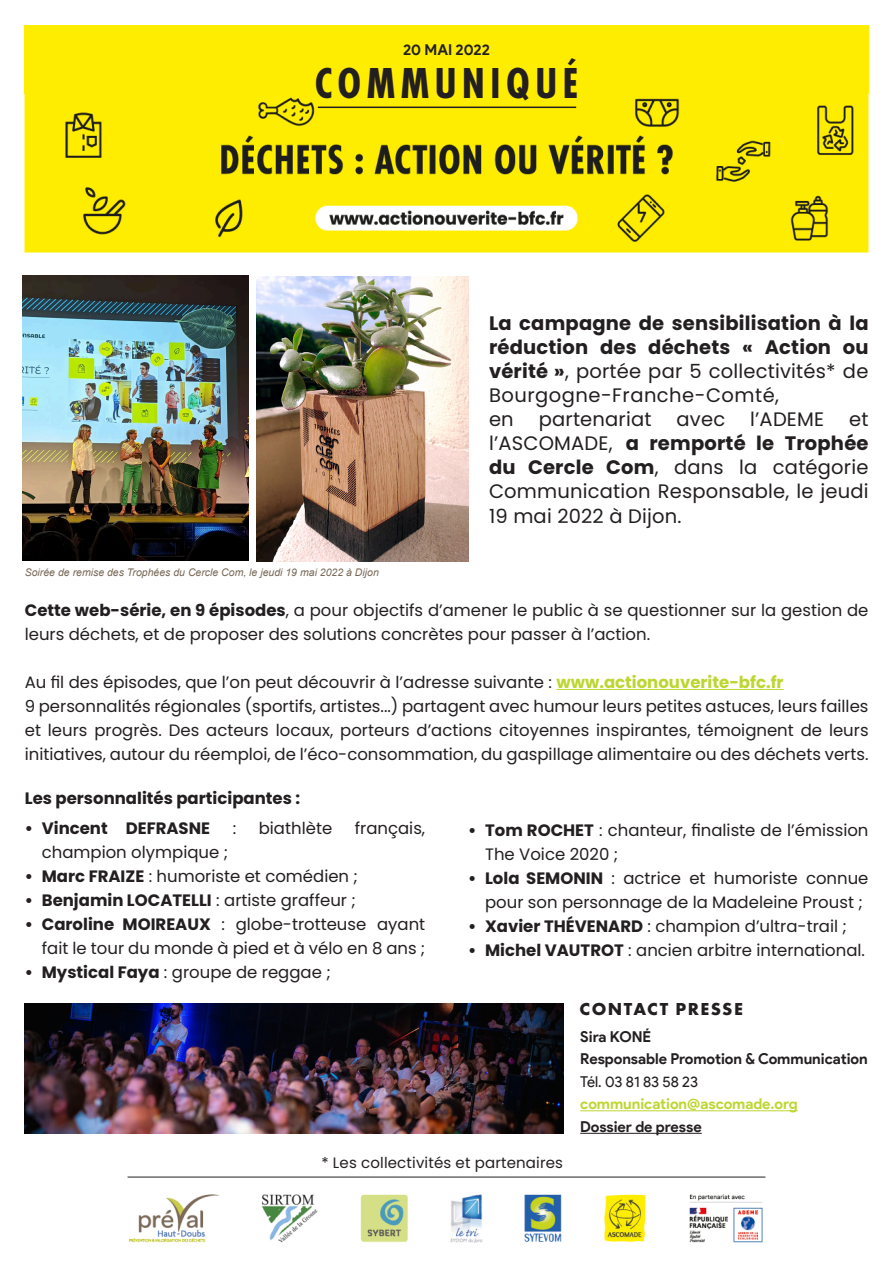
<style>
.page{position:relative;width:893px;height:1263px;background:#fff}
.page>*{position:absolute;margin:0;border:0;box-sizing:border-box;transform-origin:0 0}
.t1{font:700 45px "Futura PT Cond";letter-spacing:.11em;color:#231f20}
.t2{font:19.5px/24px "Poppins";letter-spacing:.01em;color:#231f20;text-align:justify}
.t3{font:700 19.5px/24px "Poppins";letter-spacing:.01em;color:#231f20;text-align:justify}
.t4{font:700 18px "Futura PT";letter-spacing:.085em;color:#231f20}
.t5{font:16.5px/24px "Poppins";color:#231f20}
.t6{font:700 16.5px "Poppins";color:#231f20}
.t7{font:700 15px "Product Sans";letter-spacing:-.005em;color:#231f20}
.t8{font:15px "Poppins";letter-spacing:.01em;color:#231f20}
.t9{font:700 15px "Product Sans";letter-spacing:-.005em;color:#bed630}
.t10{font:15px "Product Sans";color:#231f20}
.t11{font:italic 10.5px "Arial";color:#776755}
.s1{font-weight:400}
.s2{font-weight:700}
.s3{font-weight:700;color:#bed630}
</style>
<div class="page">
<img style="left:127px;top:1176px;width:639px;height:67px">
<img style="left:24px;top:94px;width:844px;height:159px">
<div style="left:24px;top:26px;width:844px;height:68px;background:#ffed00"></div>
<hr style="left:556px;top:689px;width:228px;height:1px;background:#bed630">
<hr style="left:318px;top:107px;width:258px;height:1px;background:#231f20">
<img style="left:23px;top:275px;width:225px;height:285px">
<img style="left:25px;top:1003px;width:538px;height:130px">
<img style="left:256px;top:276px;width:213px;height:285px">
<hr style="left:580px;top:1110px;width:218px;height:1px;background:#bed630">
<hr style="left:580px;top:1133px;width:122px;height:1px;background:#231f20">
<hr style="left:128px;top:1177px;width:637px;height:1px;background:#231f20">
<p class="t7" style="left:403px;top:40px;width:88px">20 MAI 2022</p>
<p class="t1" style="left:314px;top:57px;width:266px">COMMUNIQUÉ</p>
<p class="t11" style="left:25px;top:565px;width:356px">Soirée de remise des Trophées du Cercle Com, le jeudi 19 mai 2022 à Dijon</p>
<p class="t3" style="left:489px;top:312px;width:381px">La campagne de sensibilisation à la réduction des déchets « Action ou vérité »<span class="s1">, portée par 5 collectivités* de Bourgogne-Franche-Comté,</span></p>
<p class="t2" style="left:489px;top:408px;width:26px">en</p>
<p class="t2" style="left:539px;top:408px;width:114px">partenariat</p>
<p class="t2" style="left:677px;top:408px;width:50px">avec</p>
<p class="t2" style="left:750px;top:408px;width:75px">l’ADEME</p>
<p class="t2" style="left:489px;top:408px;width:381px;text-indent:360px">et l’ASCOMADE, <span class="s2">a remporté le Trophée du Cercle Com</span>, dans la catégorie Communication Responsable, le jeudi 19 mai 2022 à Dijon.</p>
<p class="t5" style="left:25px;top:598px;width:845px"><span class="s2">Cette web-série, en 9 épisodes</span>, a pour objectifs d’amener le public à se questionner sur la gestion de leurs déchets, et de proposer des solutions concrètes pour passer à l’action.</p>
<p class="t5" style="left:25px;top:670px;width:760px">Au fil des épisodes, que l’on peut découvrir à l’adresse suivante : <span class="s3">www.actionouverite-bfc.fr</span></p>
<p class="t5" style="left:25px;top:694px;width:845px;text-align:justify">9 personnalités régionales (sportifs, artistes...) partagent avec humour leurs petites astuces, leurs failles et leurs progrès. Des acteurs locaux, porteurs d’actions citoyennes inspirantes, témoignent de leurs initiatives, autour du réemploi, de l’éco-consommation, du gaspillage alimentaire ou des déchets verts.</p>
<p class="t6" style="left:25px;top:789px;width:277px">Les personnalités participantes :</p>
<p class="t6" style="left:25px;top:819px;width:187px">• Vincent DEFRASNE</p>
<p class="t5" style="left:233px;top:816px;width:5px">:</p>
<p class="t5" style="left:259px;top:816px;width:75px">biathlète</p>
<p class="t5" style="left:355px;top:816px;width:72px">français,</p>
<p class="t5" style="left:42px;top:840px;width:188px">champion olympique ;</p>
<p class="t5" style="left:25px;top:864px;width:335px"><span class="s2">• Marc FRAIZE</span> : humoriste et comédien ;</p>
<p class="t6" style="left:25px;top:891px;width:333px">• Benjamin LOCATELLI <span class="s1">: artiste graffeur ;</span></p>
<p class="t5" style="left:25px;top:912px;width:402px;text-align:right"><span class="s2">• Caroline MOIREAUX</span> : globe-trotteuse ayant fait le tour du monde à pied et à vélo en 8 ans ;</p>
<p class="t5" style="left:25px;top:960px;width:307px"><span class="s2">• Mystical Faya</span> : groupe de reggae ;</p>
<p class="t5" style="left:485px;top:818px;width:385px;text-indent:-17px"><span class="s2">• Tom ROCHET</span> : chanteur, finaliste de l’émission<br>The Voice 2020 ;</p>
<p class="t5" style="left:485px;top:866px;width:385px;text-indent:-17px"><span class="s2">• Lola SEMONIN</span> : actrice et humoriste connue pour son personnage de la Madeleine Proust ;</p>
<p class="t5" style="left:468px;top:914px;width:380px"><span class="s2">• Xavier THÉVENARD</span> : champion d’ultra-trail ;</p>
<p class="t5" style="left:468px;top:938px;width:398px"><span class="s2">• Michel VAUTROT</span> : ancien arbitre international.</p>
<p class="t4" style="left:580px;top:998px;width:165px">CONTACT PRESSE</p>
<p class="t8" style="left:321px;top:1154px;width:243px">* Les collectivités et partenaires</p>
<p class="t7" style="left:580px;top:1027px;width:73px">Sira KONÉ</p>
<p class="t7" style="left:580px;top:1050px;width:289px">Responsable Promotion &amp; Communication</p>
<p class="t10" style="left:580px;top:1073px;width:119px">Tél. 03 81 83 58 23</p>
<p class="t9" style="left:580px;top:1095px;width:219px">communication@ascomade.org</p>
<p class="t7" style="left:580px;top:1117px;width:123px">Dossier de presse</p>
</div>
